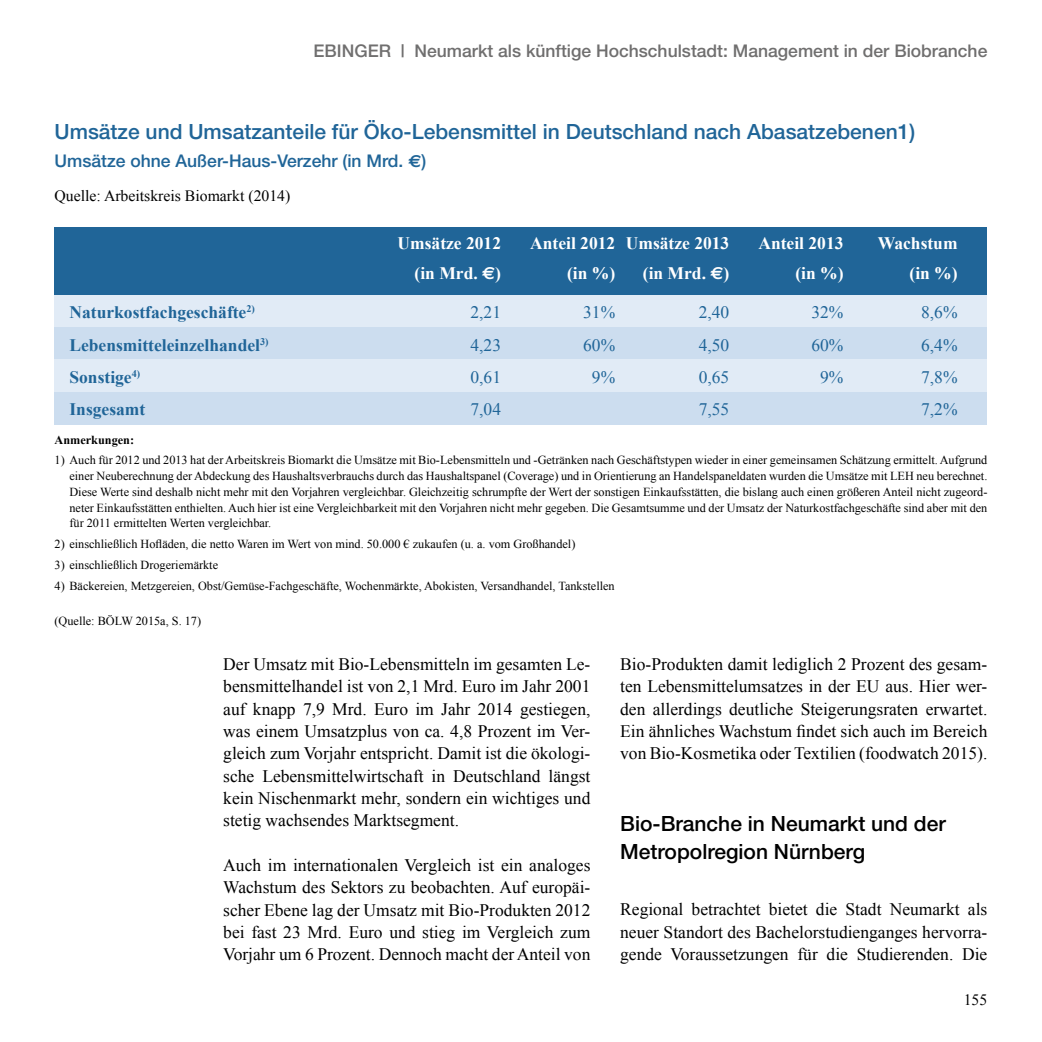
<style>
.page{position:relative;width:1042px;height:1042px;background:#fff}
.page>*{position:absolute;margin:0;border:0;box-sizing:border-box;transform-origin:0 0}
.t1{font:500 21px "Helvetica Neue";color:#206598}
.t2{font:500 21px/28px "Helvetica Neue";color:#000}
.t3{font:17.5px/22.4px "Times New Roman";color:#000;text-align:justify}
.t4{font:700 17.5px "Times New Roman";color:#fff}
.t5{font:700 17.5px "Times New Roman";color:#206598}
.t6{font:500 17.5px "Helvetica Neue";color:#706f6f}
.t7{font:17.5px "Times New Roman";color:#206598}
.t8{font:500 17.5px "Helvetica Neue";color:#206598}
.t9{font:15.75px "Times New Roman";color:#000}
.t10{font:12.25px/15.8px "Times New Roman";color:#000;text-align:justify}
.t11{font:700 12.25px "Times New Roman";color:#000}
.s1{font-family:"Euro Sans";font-weight:700}
.s2{font-family:"Euro Sans"}
</style>
<div class="page">
<div style="left:55px;top:227px;width:932px;height:68px;background:#206598"></div>
<div style="left:55px;top:295px;width:932px;height:32px;background:#e1ebf6"></div>
<div style="left:55px;top:327px;width:932px;height:33px;background:#ccddef"></div>
<div style="left:55px;top:392px;width:932px;height:32px;background:#ccddef"></div>
<div style="left:55px;top:360px;width:932px;height:32px;background:#e1ebf6"></div>
<h2 class="t6" style="left:314px;top:40px;width:675px">Ebinger | Neumarkt als künftige Hochschulstadt: Management in der Biobranche</h2>
<h1 class="t1" style="left:55px;top:119px;width:862px">Umsätze und Umsatzanteile für Öko-Lebensmittel in Deutschland nach Abasatzebenen1)</h1>
<h2 class="t8" style="left:55px;top:150px;width:373px">Umsätze ohne Außer-Haus-Verzehr (in Mrd. <span class="s1">E</span>)</h2>
<p class="t9" style="left:55px;top:185px;width:237px">Quelle: Arbeitskreis Biomarkt (2014)</p>
<h2 class="t4" style="left:398px;top:231px;width:105px">Umsätze 2012</h2>
<h2 class="t4" style="left:530px;top:231px;width:201px">Anteil 2012 Umsätze 2013</h2>
<h2 class="t4" style="left:758px;top:231px;width:87px">Anteil 2013</h2>
<h2 class="t4" style="left:878px;top:231px;width:81px">Wachstum</h2>
<h2 class="t4" style="left:414px;top:261px;width:88px">(in Mrd. <span class="s2">E</span>)</h2>
<h2 class="t4" style="left:567px;top:261px;width:50px">(in %)</h2>
<h2 class="t4" style="left:643px;top:261px;width:88px">(in Mrd. <span class="s2">E</span>)</h2>
<h2 class="t4" style="left:795px;top:261px;width:50px">(in %)</h2>
<h2 class="t4" style="left:909px;top:261px;width:50px">(in %)</h2>
<h2 class="t5" style="left:69px;top:300px;width:187px">Naturkostfachgeschäfte<sup>2)</sup></h2>
<h2 class="t7" style="left:470px;top:301px;width:32px">2,21</h2>
<h2 class="t7" style="left:583px;top:301px;width:34px">31%</h2>
<h2 class="t7" style="left:699px;top:301px;width:32px">2,40</h2>
<h2 class="t7" style="left:811px;top:301px;width:34px">32%</h2>
<h2 class="t7" style="left:921px;top:301px;width:38px">8,6%</h2>
<h2 class="t5" style="left:69px;top:332px;width:200px">Lebensmitteleinzelhandel<sup>3)</sup></h2>
<h2 class="t7" style="left:470px;top:333px;width:32px">4,23</h2>
<h2 class="t7" style="left:583px;top:333px;width:34px">60%</h2>
<h2 class="t7" style="left:699px;top:333px;width:32px">4,50</h2>
<h2 class="t7" style="left:811px;top:333px;width:34px">60%</h2>
<h2 class="t7" style="left:921px;top:333px;width:38px">6,4%</h2>
<h2 class="t5" style="left:69px;top:365px;width:72px">Sonstige<sup>4)</sup></h2>
<h2 class="t7" style="left:470px;top:365px;width:32px">0,61</h2>
<h2 class="t7" style="left:592px;top:365px;width:25px">9%</h2>
<h2 class="t7" style="left:699px;top:365px;width:32px">0,65</h2>
<h2 class="t7" style="left:820px;top:365px;width:25px">9%</h2>
<h2 class="t7" style="left:921px;top:365px;width:38px">7,8%</h2>
<h2 class="t5" style="left:69px;top:397px;width:77px">Insgesamt</h2>
<h2 class="t7" style="left:470px;top:397px;width:32px">7,04</h2>
<h2 class="t7" style="left:699px;top:397px;width:32px">7,55</h2>
<h2 class="t7" style="left:921px;top:397px;width:38px">7,2%</h2>
<p class="t11" style="left:55px;top:431px;width:81px">Anmerkungen:</p>
<p class="t10" style="left:69px;top:452px;width:919px;text-indent:-15px">1) Auch für 2012 und 2013 hat der Arbeitskreis Biomarkt die Umsätze mit Bio-Lebensmitteln und -Getränken nach Geschäftstypen wieder in einer gemeinsamen Schätzung ermittelt. Aufgrund einer Neuberechnung der Abdeckung des Haushaltsverbrauchs durch das Haushaltspanel (Coverage) und in Orientierung an Handelspaneldaten wurden die Umsätze mit LEH neu berechnet.<br>Diese Werte sind deshalb nicht mehr mit den Vorjahren vergleichbar. Gleichzeitig schrumpfte der Wert der sonstigen Einkaufsstätten, die bislang auch einen größeren Anteil nicht zugeord&shy;neter Einkaufsstätten enthielten. Auch hier ist eine Vergleichbarkeit mit den Vorjahren nicht mehr gegeben. Die Gesamtsumme und der Umsatz der Naturkostfachgeschäfte sind aber mit den für 2011 ermittelten Werten vergleichbar.</p>
<p class="t10" style="left:55px;top:536px;width:522px">2) einschließlich Hofläden, die netto Waren im Wert von mind. 50.000 € zukaufen (u. a. vom Großhandel)</p>
<p class="t10" style="left:55px;top:557px;width:165px">3) einschließlich Drogeriemärkte</p>
<p class="t10" style="left:55px;top:577px;width:562px">4) Bäckereien, Metzgereien, Obst/Gemüse-Fachgeschäfte, Wochenmärkte, Abokisten, Versandhandel, Tankstellen</p>
<p class="t10" style="left:55px;top:613px;width:148px">(Quelle: BÖLW 2015a, S. 17)</p>
<p class="t3" style="left:223px;top:652px;width:369px">Der Umsatz mit Bio-Lebensmitteln im gesamten Le&shy;bensmittelhandel ist von 2,1 Mrd. Euro im Jahr 2001 auf knapp 7,9 Mrd. Euro im Jahr 2014 gestiegen, was einem Umsatzplus von ca. 4,8 Prozent im Ver&shy;gleich zum Vorjahr entspricht. Damit ist die ökologi&shy;sche Lebensmittelwirtschaft in Deutschland längst kein Nischenmarkt mehr, sondern ein wichtiges und stetig wachsendes Marktsegment.</p>
<p class="t3" style="left:223px;top:853px;width:369px">Auch im internationalen Vergleich ist ein analoges Wachstum des Sektors zu beobachten. Auf europäi&shy;scher Ebene lag der Umsatz mit Bio-Produkten 2012 bei fast 23 Mrd. Euro und stieg im Vergleich zum Vorjahr um 6 Prozent. Dennoch macht der Anteil von</p>
<p class="t3" style="left:620px;top:652px;width:369px">Bio-Produkten damit lediglich 2 Prozent des gesam&shy;ten Lebensmittelumsatzes in der EU aus. Hier wer&shy;den allerdings deutliche Steigerungsraten erwartet.<br>Ein ähnliches Wachstum findet sich auch im Bereich von Bio-Kosmetika oder Textilien (foodwatch 2015).</p>
<h1 class="t2" style="left:620px;top:809px;width:327px">Bio-Branche in Neumarkt und der<br>Metropolregion Nürnberg</h1>
<h2 class="t3" style="left:620px;top:898px;width:369px">Regional betrachtet bietet die Stadt Neumarkt als neuer Standort des Bachelorstudienganges hervorra&shy;gende Voraussetzungen für die Studierenden. Die</h2>
<p class="t9" style="left:964px;top:988px;width:25px">155</p>
</div>
